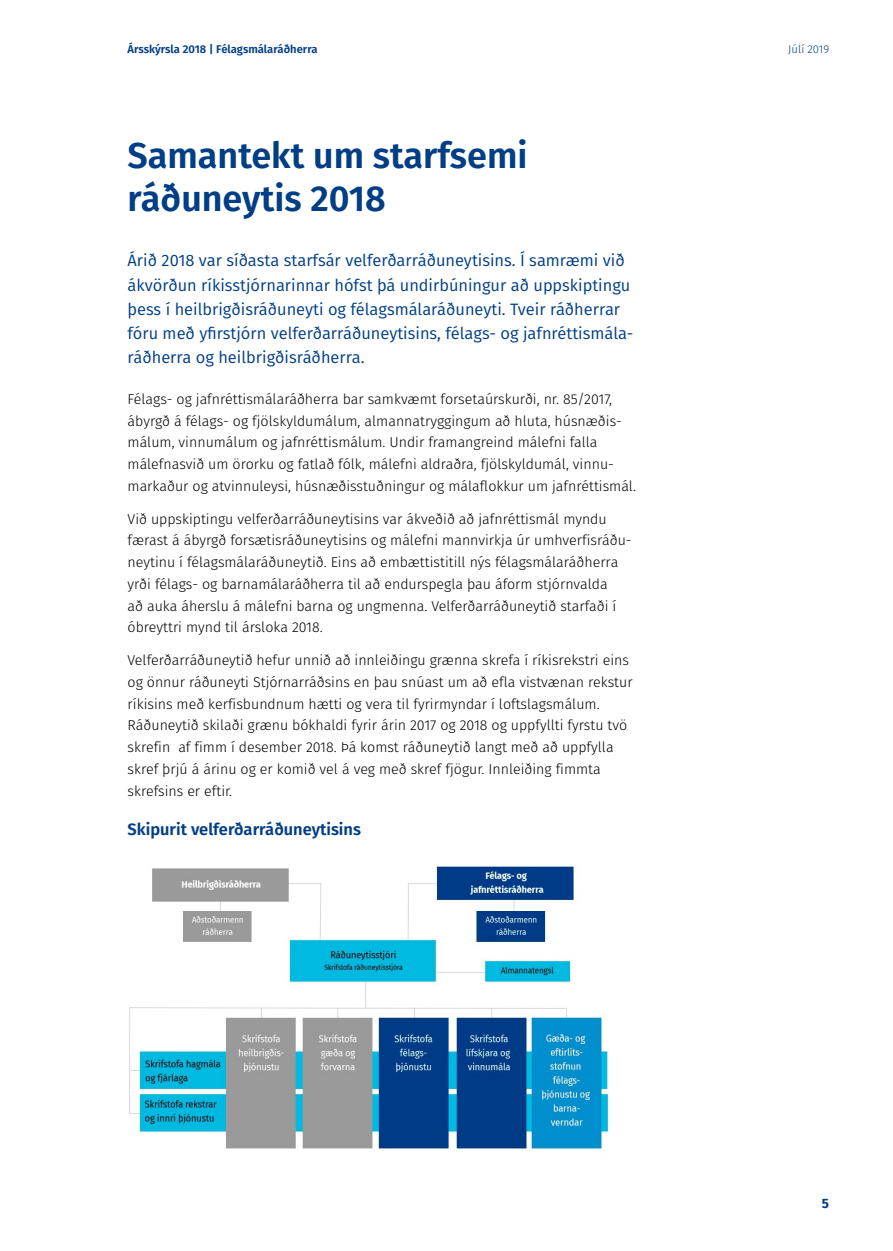
<style>
.page{position:relative;width:893px;height:1251px;background:#fff}
.page>*{position:absolute;margin:0;border:0;box-sizing:border-box;transform-origin:0 0}
.t1{font:600 36px/43.2px "Fira GO";color:#013e86}
.Inngangur{font:16.5px/24px "Fira GO";color:#013e86}
.H4_og_töflur{font:600 16.5px "Fira GO";color:#013e86}
.meginmál{font:300 14.25px/21.8px "Fira GO";color:#000}
.t2{font:700 13.5px "Fira GO";color:#013e86}
.t3{font:600 11.25px "Fira GO";color:#013e86}
.t4{font:300 11.25px "Fira GO";color:#013e86}
</style>
<div class="page">
<img style="left:129px;top:866px;width:480px;height:285px">
<p class="t3" style="left:128px;top:43px;width:192px">Ársskýrsla 2018 | Félagsmálaráðherra</p>
<p class="t4" style="left:788px;top:43px;width:42px">Júlí 2019</p>
<h1 class="t1" style="left:128px;top:134px;width:401px">Samantekt um starfsemi ráðuneytis 2018</h1>
<p class="Inngangur" style="left:128px;top:249px;width:507px">Árið 2018 var síðasta starfsár velferðarráðuneytisins. Í samræmi við ákvörðun ríkisstjórnarinnar hófst þá undirbúningur að uppskiptingu þess í heilbrigðisráðuneyti og félagsmálaráðuneyti. Tveir ráðherrar fóru með yfirstjórn velferðarráðuneytisins, félags- og jafnréttismála&shy;ráðherra og heilbrigðisráðherra.</p>
<p class="meginmál" style="left:128px;top:388px;width:510px">Félags- og jafnréttismálaráðherra bar samkvæmt forsetaúrskurði, nr. 85/2017, ábyrgð á félags- og fjölskyldumálum, almannatryggingum að hluta, húsnæðis&shy;málum, vinnumálum og jafnréttismálum. Undir framangreind málefni falla málefnasvið um örorku og fatlað fólk, málefni aldraðra, fjölskyldumál, vinnu&shy;markaður og atvinnuleysi, húsnæðisstuðningur og málaflokkur um jafnréttismál.</p>
<p class="meginmál" style="left:128px;top:507px;width:505px">Við uppskiptingu velferðarráðuneytisins var ákveðið að jafnréttismál myndu færast á ábyrgð forsætisráðuneytisins og málefni mannvirkja úr umhverfisráðu&shy;neytinu í félagsmálaráðuneytið. Eins að embættistitill nýs félagsmálaráðherra yrði félags- og barnamálaráðherra til að endurspegla þau áform stjórnvalda<br>að auka áherslu á málefni barna og ungmenna. Velferðarráðuneytið starfaði í óbreyttri mynd til ársloka 2018.</p>
<p class="meginmál" style="left:128px;top:649px;width:507px">Velferðarráðuneytið hefur unnið að innleiðingu grænna skrefa í ríkisrekstri eins og önnur ráðuneyti Stjórnarráðsins en þau snúast um að efla vistvænan rekstur ríkisins með kerfisbundnum hætti og vera til fyrirmyndar í loftslagsmálum.<br>Ráðuneytið skilaði grænu bókhaldi fyrir árin 2017 og 2018 og uppfyllti fyrstu tvö skrefin af fimm í desember 2018. Þá komst ráðuneytið langt með að uppfylla skref þrjú á árinu og er komið vel á veg með skref fjögur. Innleiðing fimmta skrefsins er eftir.</p>
<p class="H4_og_töflur" style="left:128px;top:819px;width:235px">Skipurit velferðarráðuneytisins</p>
<p class="t2" style="left:822px;top:1195px;width:9px">5</p>
</div>
